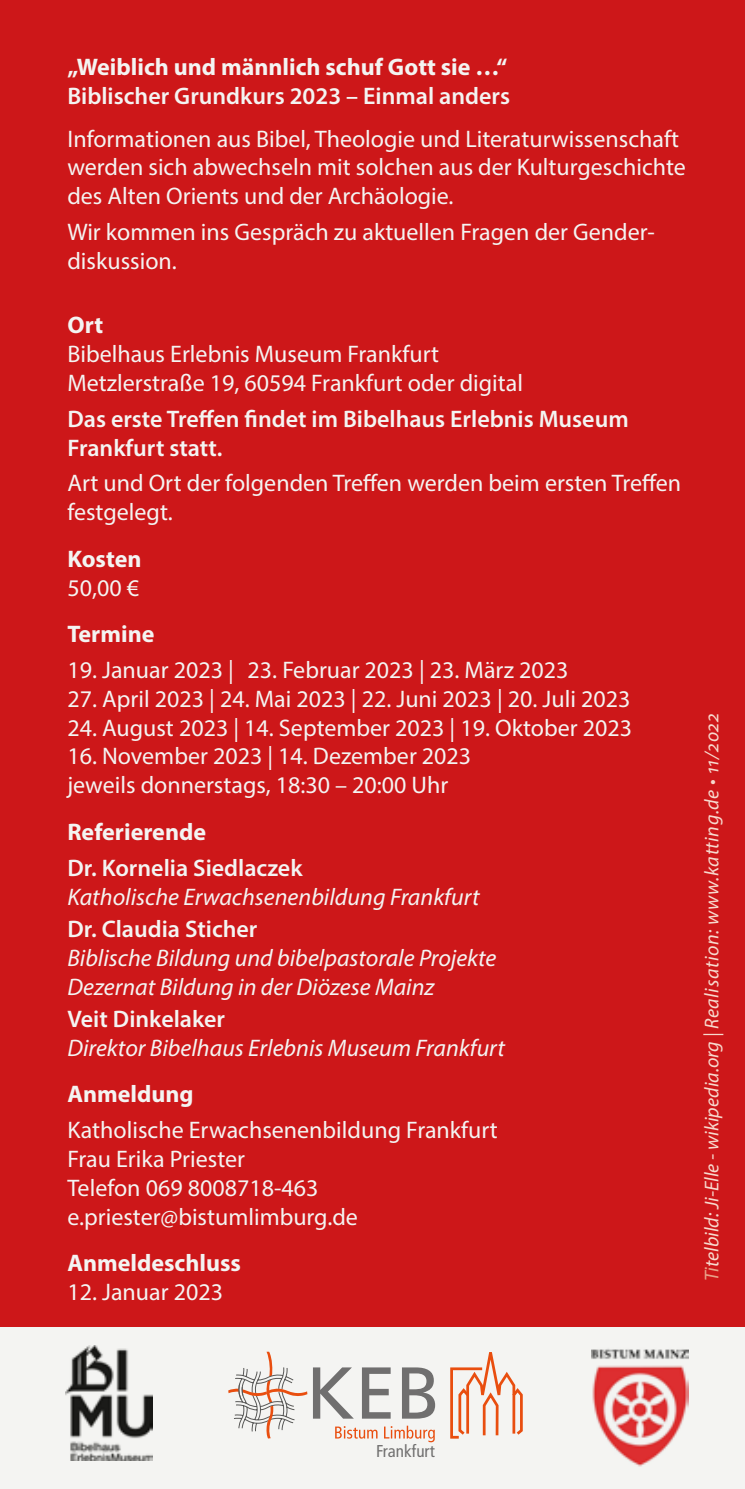
<style>
.page{position:relative;width:745px;height:1489px;background:#fff}
.page>*{position:absolute;margin:0;border:0;box-sizing:border-box;transform-origin:0 0}
.t1{font:24px/28.8px "Myriad Pro";color:#f4f4f2}
.t2{font:italic 24px/28.8px "Myriad Pro";color:#f4f4f2}
.t3{font:600 24px/28.8px "Myriad Pro";color:#f4f4f2}
.t4{font:700 24px "Myriad Pro";color:#f4f4f2}
.t5{font:italic 20px "Myriad Pro";letter-spacing:.02em;color:#f7d9cd}
.t6{font:condensed 17px "Frutiger";color:#706f6f}
.s1{color:#e9a188}
</style>
<div class="page">
<div style="left:0;top:0;width:744px;height:1488px;background:#cd1719"></div>
<div style="left:0;top:1326px;width:744px;height:162px;background:#f4f4f2"></div>
<svg style="left:450px;top:1352px;width:72px;height:86px"></svg>
<svg style="left:313px;top:1367px;width:40px;height:51px"></svg>
<svg style="left:362px;top:1367px;width:28px;height:51px"></svg>
<svg style="left:402px;top:1367px;width:33px;height:51px"></svg>
<svg style="left:335px;top:1426px;width:42px;height:12px"></svg>
<svg style="left:384px;top:1425px;width:50px;height:17px"></svg>
<svg style="left:228px;top:1351px;width:79px;height:87px"></svg>
<img style="left:66px;top:1345px;width:86px;height:115px">
<img style="left:591px;top:1349px;width:96px;height:118px">
<p class="t4" style="left:67px;top:51px;width:441px">„Weiblich und männlich schuf Gott sie …“</p>
<p class="t3" style="left:67px;top:80px;width:444px">Biblischer Grundkurs 2023 – Einmal anders</p>
<p class="t1" style="left:67px;top:124px;width:619px">Informationen aus Bibel, Theologie und Literaturwissenschaft werden sich abwechseln mit solchen aus der Kulturgeschichte des Alten Orients und der Archäologie.</p>
<p class="t1" style="left:67px;top:217px;width:588px">Wir kommen ins Gespräch zu aktuellen Fragen der Gender&shy;diskussion.</p>
<p class="t4" style="left:67px;top:309px;width:37px">Ort</p>
<p class="t1" style="left:67px;top:339px;width:457px">Bibelhaus Erlebnis Museum Frankfurt<br>Metzlerstraße 19, 60594 Frankfurt oder digital</p>
<p class="t3" style="left:67px;top:403px;width:562px">Das erste Treffen findet im Bibelhaus Erlebnis Museum<br>Frankfurt statt.</p>
<p class="t1" style="left:67px;top:468px;width:615px">Art und Ort der folgenden Treffen werden beim ersten Treffen festgelegt.</p>
<p class="t4" style="left:67px;top:543px;width:76px">Kosten</p>
<p class="t1" style="left:67px;top:572px;width:73px">50,00 €</p>
<p class="t4" style="left:67px;top:618px;width:88px">Termine</p>
<p class="t1" style="left:67px;top:655px;width:502px">19. Januar 2023 | 23. Februar 2023 | 23. März 2023</p>
<p class="t1" style="left:67px;top:684px;width:564px">27. April 2023 | 24. Mai 2023 | 22. Juni 2023 | 20. Juli 2023</p>
<p class="t1" style="left:67px;top:712px;width:565px">24. August 2023 | 14. September 2023 | 19. Oktober 2023</p>
<p class="t1" style="left:67px;top:741px;width:405px">16. November 2023 | 14. Dezember 2023 jeweils donnerstags, 18:30 – 20:00 Uhr</p>
<p class="t4" style="left:67px;top:816px;width:140px">Referierende</p>
<p class="t3" style="left:67px;top:852px;width:236px">Dr. Kornelia Siedlaczek</p>
<p class="t2" style="left:67px;top:881px;width:413px">Katholische Erwachsenenbildung Frankfurt</p>
<p class="t3" style="left:67px;top:913px;width:191px">Dr. Claudia Sticher</p>
<p class="t2" style="left:67px;top:942px;width:430px">Biblische Bildung und bibelpastorale Projekte<br>Dezernat Bildung in der Diözese Mainz</p>
<p class="t3" style="left:67px;top:1003px;width:159px">Veit Dinkelaker</p>
<p class="t2" style="left:67px;top:1032px;width:439px">Direktor Bibelhaus Erlebnis Museum Frankfurt</p>
<p class="t4" style="left:67px;top:1078px;width:127px">Anmeldung</p>
<p class="t1" style="left:67px;top:1115px;width:431px">Katholische Erwachsenenbildung Frankfurt<br>Frau Erika Priester<br>Telefon 069 8008718-463 e.priester@bistumlimburg.de</p>
<p class="t4" style="left:67px;top:1247px;width:175px">Anmeldeschluss</p>
<p class="t1" style="left:67px;top:1276px;width:157px">12. Januar 2023</p>
<p class="t5" style="left:699px;top:1280px;width:569px;rotate:-90deg"><span class="s1">Ti</span>telbild: Ji-Elle - wikipedia.org | Realisation: www.katting.de • 11/2022</p>
<p class="t6" style="left:376px;top:1441px;width:60px">Frankfurt</p>
</div>
